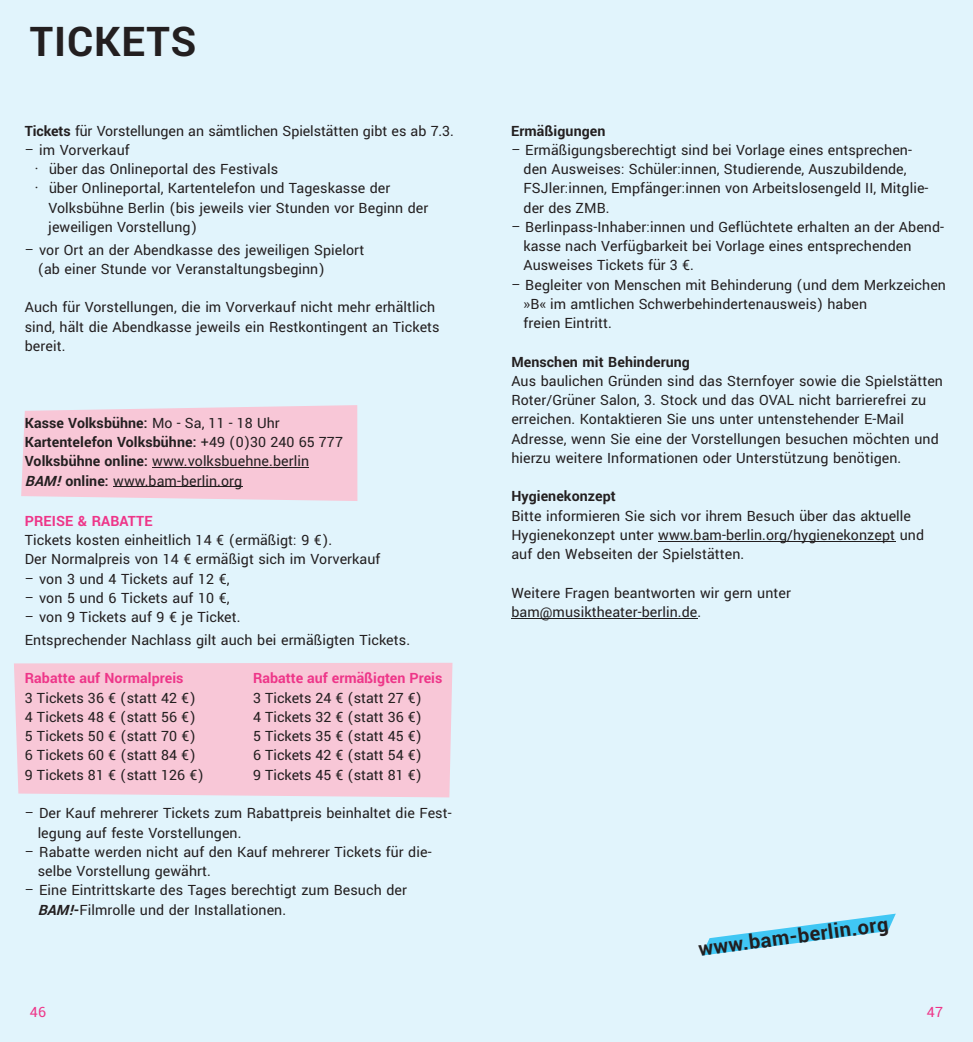
<style>
.page{position:relative;width:973px;height:1042px;background:#fff}
.page>*{position:absolute;margin:0;border:0;box-sizing:border-box;transform-origin:0 0}
.t1{font:45.5px "font 0000000027 e 1 f 562";letter-spacing:.02em;color:#231f20}
.t2{font:22.4px "font 0000000027 e 1 f 562";color:#231f20}
.t3{font:15.75px/19.2px "font 0000000027 e 1 f 562";letter-spacing:.005em;color:#231f20}
.t4{font:15.75px "font 0000000027 e 1 f 562";letter-spacing:.005em;color:#ee3689}
.s1{font-style:italic}
</style>
<div class="page">
<div style="left:0;top:0;width:972px;height:1042px;background:#e1f4fc"></div>
<svg style="left:21px;top:405px;width:336px;height:96px;background:#f5c9d8"></svg>
<div style="left:14px;top:663px;width:438px;height:134px;background:#f8c7d7"></div>
<hr style="left:152px;top:467px;width:157px;height:1px;background:#231f20">
<hr style="left:113px;top:487px;width:129px;height:1px;background:#231f20">
<hr style="left:658px;top:541px;width:237px;height:1px;background:#231f20">
<hr style="left:511px;top:618px;width:186px;height:1px;background:#231f20">
<svg style="left:702px;top:913px;width:193px;height:42px"></svg>
<h1 class="t1" style="left:30px;top:13px;width:168px">TICKETS</h1>
<p class="t3" style="left:25px;top:121px;width:430px">Tickets für Vorstellungen an sämtlichen Spielstätten gibt es ab 7.3.</p>
<p class="t3" style="left:25px;top:141px;width:106px">– im Vorverkauf</p>
<p class="t3" style="left:35px;top:160px;width:245px">· über das Onlineportal des Festivals</p>
<p class="t3" style="left:35px;top:179px;width:357px">· über Onlineportal, Kartentelefon und Tageskasse der</p>
<p class="t3" style="left:48px;top:198px;width:381px">Volksbühne Berlin (bis jeweils vier Stunden vor Beginn der</p>
<p class="t3" style="left:48px;top:218px;width:150px">jeweiligen Vorstellung)</p>
<p class="t3" style="left:38px;top:240px;width:328px;text-indent:-13px">– vor Ort an der Abendkasse des jeweiligen Spielort (ab einer Stunde vor Veranstaltungsbeginn)</p>
<p class="t3" style="left:25px;top:298px;width:416px">Auch für Vorstellungen, die im Vorverkauf nicht mehr erhältlich sind, hält die Abendkasse jeweils ein Restkontingent an Tickets bereit.</p>
<p class="t3" style="left:25px;top:414px;width:319px">Kasse Volksbühne: Mo - Sa, 11 - 18 Uhr Kartentelefon Volksbühne: +49 (0)30 240 65 777<br>Volksbühne online: www.volksbuehne.berlin <span class="s1">BAM!</span>online: www.bam-berlin.org</p>
<p class="t4" style="left:25px;top:511px;width:129px">PREISE &amp; RABATTE</p>
<p class="t3" style="left:25px;top:531px;width:357px">Tickets kosten einheitlich 14 € (ermäßigt: 9 €).<br>Der Normalpreis von 14 € ermäßigt sich im Vorverkauf</p>
<p class="t3" style="left:25px;top:569px;width:206px">– von 3 und 4 Tickets auf 12 €,</p>
<p class="t3" style="left:25px;top:589px;width:206px">– von 5 und 6 Tickets auf 10 €,</p>
<p class="t3" style="left:25px;top:606px;width:387px;line-height:22.8px">– von 9 Tickets auf 9 € je Ticket.<br>Entsprechender Nachlass gilt auch bei ermäßigten Tickets.</p>
<p class="t4" style="left:25px;top:669px;width:160px">Rabatte auf Normalpreis</p>
<p class="t3" style="left:25px;top:688px;width:180px">3 Tickets 36 € (statt 42 €)<br>4 Tickets 48 € (statt 56 €)<br>5 Tickets 50 € (statt 70 €)<br>6 Tickets 60 € (statt 84 €)<br>9 Tickets 81 € (statt 126 €)</p>
<p class="t3" style="left:38px;top:804px;width:415px;text-indent:-13px">– Der Kauf mehrerer Tickets zum Rabattpreis beinhaltet die Fest&shy;legung auf feste Vorstellungen.</p>
<p class="t3" style="left:38px;top:842px;width:395px;text-indent:-13px">– Rabatte werden nicht auf den Kauf mehrerer Tickets für die&shy;selbe Vorstellung gewährt.</p>
<p class="t3" style="left:38px;top:881px;width:370px;text-indent:-13px">– Eine Eintrittskarte des Tages berechtigt zum Besuch der<br><span class="s1">BAM!</span>-Filmrolle und der Installationen.</p>
<p class="t4" style="left:253px;top:669px;width:190px">Rabatte auf ermäßigten Preis</p>
<p class="t3" style="left:253px;top:688px;width:170px;text-align:justify">3 Tickets 24 € (statt 27 €)<br>4 Tickets 32 € (statt 36 €)<br>5 Tickets 35 € (statt 45 €)<br>6 Tickets 42 € (statt 54 €)<br>9 Tickets 45 € (statt 81 €)</p>
<p class="t3" style="left:511px;top:121px;width:96px">Ermäßigungen</p>
<p class="t3" style="left:523px;top:141px;width:406px;text-indent:-12px">– Ermäßigungsberechtigt sind bei Vorlage eines entsprechen&shy;den Ausweises: Schüler:innen, Studierende, Auszubildende, FSJler:innen, Empfänger:innen von Arbeitslosengeld II, Mitglie&shy;der des ZMB.</p>
<p class="t3" style="left:523px;top:218px;width:422px;text-indent:-12px">– Berlinpass-Inhaber:innen und Geflüchtete erhalten an der Abend&shy;kasse nach Verfügbarkeit bei Vorlage eines entsprechenden<br>Ausweises Tickets für 3 €.</p>
<p class="t3" style="left:523px;top:275px;width:424px;text-indent:-12px">– Begleiter von Menschen mit Behinderung (und dem Merkzeichen »B« im amtlichen Schwerbehindertenausweis) haben<br>freien Eintritt.</p>
<p class="t3" style="left:511px;top:352px;width:433px">Menschen mit Behinderung<br>Aus baulichen Gründen sind das Sternfoyer sowie die Spielstätten Roter/Grüner Salon, 3. Stock und das OVAL nicht barrierefrei zu erreichen. Kontaktieren Sie uns unter untenstehender E-Mail Adresse, wenn Sie eine der Vorstellungen besuchen möchten und hierzu weitere Informationen oder Unterstützung benötigen.</p>
<p class="t3" style="left:511px;top:487px;width:414px">Hygienekonzept<br>Bitte informieren Sie sich vor ihrem Besuch über das aktuelle Hygienekonzept unter www.bam-berlin.org/hygienekonzept und auf den Webseiten der Spielstätten.</p>
<p class="t3" style="left:511px;top:583px;width:281px">Weitere Fragen beantworten wir gern unter bam@musiktheater-berlin.de.</p>
<h2 class="t2" style="left:696px;top:934px;width:193px;rotate:-7deg">www.bam-berlin.org</h2>
<p class="t4" style="left:30px;top:1002px;width:18px">46</p>
<p class="t4" style="left:926px;top:1002px;width:18px">47</p>
</div>
